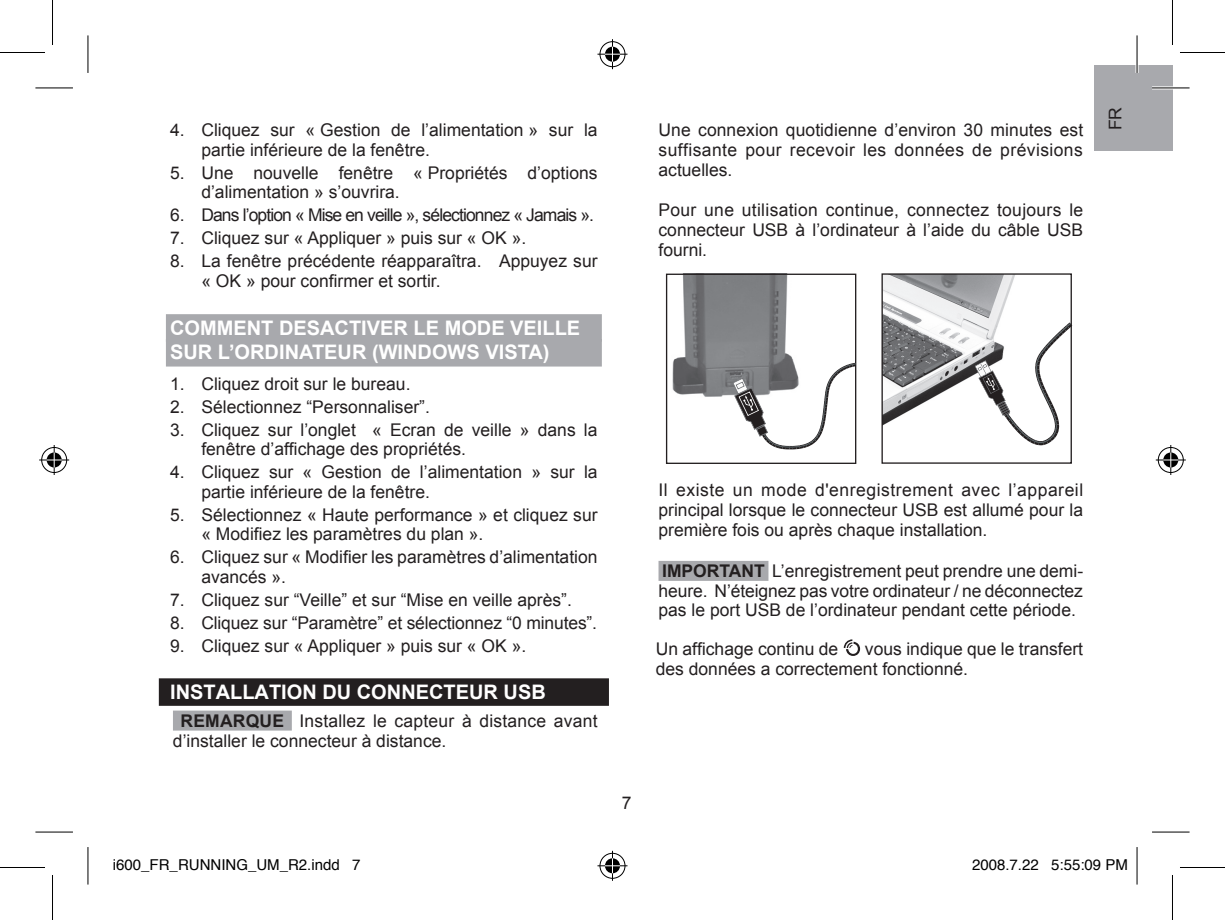
<style>
.page{position:relative;width:1225px;height:920px;background:#fff}
.page>*{position:absolute;margin:0;border:0;box-sizing:border-box;transform-origin:0 0}
.t1{font:700 20px "Arial";color:#fff}
.t2{font:17.5px/19.5px "Arial";color:#231f20}
.t3{font:17.5px "Arial";letter-spacing:-.05em;color:#231f20}
.t4{font:15px "Helvetica";color:#000}
.s1{font-weight:700}
</style>
<div class="page">
<div style="left:1094px;top:65px;width:78px;height:85px;background:#a8a9ad"></div>
<div style="left:166px;top:339px;width:436px;height:28px;background:#a8a9ad"></div>
<div style="left:159px;top:678px;width:450px;height:28px;background:#231f20"></div>
<div style="left:173px;top:711px;width:119px;height:20px;background:#a8a9ad"></div>
<svg style="left:881px;top:273px;width:191px;height:191px"></svg>
<svg style="left:666px;top:274px;width:190px;height:190px"></svg>
<div style="left:166px;top:314px;width:436px;height:28px;background:#a8a9ad"></div>
<div style="left:658px;top:561px;width:110px;height:20px;background:#a8a9ad"></div>
<svg style="left:844px;top:639px;width:16px;height:17px"></svg>
<hr style="left:1152px;top:86px;width:37px;height:3px;background:#fff">
<svg style="left:35px;top:831px;width:38px;height:1px"></svg>
<svg style="left:1152px;top:831px;width:37px;height:1px"></svg>
<hr style="left:1135px;top:35px;width:3px;height:38px;background:#fff">
<hr style="left:35px;top:88px;width:38px;height:1px;background:#000">
<hr style="left:1152px;top:88px;width:37px;height:1px;background:#000">
<hr style="left:35px;top:832px;width:38px;height:1px;background:#000">
<hr style="left:1152px;top:832px;width:37px;height:1px;background:#000">
<hr style="left:88px;top:35px;width:1px;height:38px;background:#000">
<hr style="left:88px;top:847px;width:1px;height:38px;background:#000">
<hr style="left:1136px;top:35px;width:1px;height:38px;background:#000">
<hr style="left:1136px;top:847px;width:1px;height:38px;background:#000">
<hr style="left:0;top:52px;width:45px;height:1px;background:#000">
<hr style="left:1180px;top:52px;width:45px;height:1px;background:#000">
<hr style="left:0;top:867px;width:45px;height:1px;background:#000">
<hr style="left:1180px;top:867px;width:45px;height:1px;background:#000">
<hr style="left:52px;top:0;width:1px;height:45px;background:#000">
<hr style="left:52px;top:875px;width:1px;height:45px;background:#000">
<hr style="left:1172px;top:0;width:1px;height:45px;background:#000">
<hr style="left:1172px;top:875px;width:1px;height:45px;background:#000">
<div style="left:598px;top:40px;width:28px;height:28px;border:3px solid #fff;border-radius:50%"></div>
<hr style="left:597px;top:53px;width:30px;height:3px;background:#fff">
<hr style="left:611px;top:39px;width:3px;height:30px;background:#fff">
<div style="left:603px;top:45px;width:18px;height:18px;border:3px solid #fff;border-radius:50%"></div>
<div style="left:600px;top:41px;width:25px;height:26px;border:1px solid #000;border-radius:50%"></div>
<hr style="left:597px;top:54px;width:30px;height:1px;background:#000">
<hr style="left:612px;top:39px;width:1px;height:30px;background:#000">
<svg style="left:605px;top:47px;width:15px;height:15px"></svg>
<div style="left:598px;top:852px;width:28px;height:28px;border:3px solid #fff;border-radius:50%"></div>
<hr style="left:597px;top:864px;width:30px;height:3px;background:#fff">
<hr style="left:611px;top:851px;width:3px;height:30px;background:#fff">
<div style="left:603px;top:857px;width:18px;height:18px;border:3px solid #fff;border-radius:50%"></div>
<div style="left:600px;top:853px;width:25px;height:26px;border:1px solid #000;border-radius:50%"></div>
<hr style="left:597px;top:865px;width:30px;height:1px;background:#000">
<hr style="left:612px;top:851px;width:1px;height:30px;background:#000">
<svg style="left:605px;top:858px;width:15px;height:15px"></svg>
<div style="left:40px;top:446px;width:28px;height:28px;border:3px solid #fff;border-radius:50%"></div>
<svg style="left:39px;top:458px;width:30px;height:4px"></svg>
<hr style="left:53px;top:445px;width:3px;height:30px;background:#fff">
<div style="left:45px;top:451px;width:18px;height:18px;border:3px solid #fff;border-radius:50%"></div>
<div style="left:41px;top:447px;width:26px;height:26px;border:1px solid #000;border-radius:50%"></div>
<hr style="left:39px;top:460px;width:30px;height:1px;background:#000">
<hr style="left:54px;top:445px;width:1px;height:30px;background:#000">
<svg style="left:47px;top:452px;width:15px;height:15px"></svg>
<div style="left:1156px;top:446px;width:29px;height:28px;border:3px solid #fff;border-radius:50%"></div>
<svg style="left:1156px;top:458px;width:30px;height:4px"></svg>
<hr style="left:1169px;top:445px;width:3px;height:30px;background:#fff">
<div style="left:1161px;top:451px;width:19px;height:18px;border:3px solid #fff;border-radius:50%"></div>
<div style="left:1158px;top:447px;width:25px;height:26px;border:1px solid #000;border-radius:50%"></div>
<hr style="left:1156px;top:460px;width:30px;height:1px;background:#000">
<hr style="left:1170px;top:445px;width:1px;height:30px;background:#000">
<svg style="left:1163px;top:452px;width:15px;height:15px"></svg>
<p class="t2" style="left:201px;top:120px;width:398px;text-indent:-31px">4. Cliquez sur « Gestion de l’alimentation » sur la partie inférieure de la fenêtre.</p>
<p class="t2" style="left:201px;top:163px;width:398px;text-indent:-31px">5. Une nouvelle fenêtre « Propriétés d’options d’alimentation » s’ouvrira.</p>
<p class="t3" style="left:170px;top:205px;width:425px">6. Dans l’option « Mise en veille », sélectionnez « Jamais ».</p>
<p class="t2" style="left:170px;top:228px;width:358px">7. Cliquez sur « Appliquer » puis sur « OK ».</p>
<p class="t2" style="left:201px;top:251px;width:398px;text-indent:-31px">8. La fenêtre précédente réapparaîtra. Appuyez sur « OK » pour confirmer et sortir.</p>
<p class="t1" style="left:170px;top:316px;width:412px">COMMENT DESACTIVER LE MODE VEILLE</p>
<p class="t1" style="left:170px;top:341px;width:381px">SUR L’ORDINATEUR (WINDOWS VISTA)</p>
<p class="t2" style="left:170px;top:374px;width:242px">1. Cliquez droit sur le bureau.</p>
<p class="t2" style="left:170px;top:397px;width:261px">2. Sélectionnez “Personnaliser”.</p>
<p class="t2" style="left:201px;top:420px;width:398px;text-indent:-31px">3. Cliquez sur l’onglet « Ecran de veille » dans la fenêtre d’affichage des propriétés.</p>
<p class="t2" style="left:201px;top:462px;width:398px;text-indent:-31px">4. Cliquez sur « Gestion de l’alimentation » sur la partie inférieure de la fenêtre.</p>
<p class="t2" style="left:201px;top:505px;width:398px;text-indent:-31px">5. Sélectionnez « Haute performance » et cliquez sur « Modifiez les paramètres du plan ».</p>
<p class="t2" style="left:201px;top:547px;width:398px;text-indent:-31px">6. Cliquez sur « Modifier les paramètres d’alimentation avancés ».</p>
<p class="t2" style="left:170px;top:590px;width:403px">7. Cliquez sur “Veille” et sur “Mise en veille après”.</p>
<p class="t2" style="left:170px;top:613px;width:428px">8. Cliquez sur “Paramètre” et sélectionnez “0 minutes”.</p>
<p class="t2" style="left:170px;top:636px;width:358px">9. Cliquez sur « Appliquer » puis sur « OK ».</p>
<p class="t1" style="left:170px;top:680px;width:377px">INSTALLATION DU CONNECTEUR USB</p>
<p class="t2" style="left:173px;top:711px;width:426px;text-indent:8px"><span class="s1">REMARQUE</span> Installez le capteur à distance avant d’installer le connecteur à distance.</p>
<p class="t2" style="left:622px;top:793px;width:11px">7</p>
<p class="t2" style="left:658px;top:120px;width:426px;text-align:justify">Une connexion quotidienne d’environ 30 minutes est suffisante pour recevoir les données de prévisions actuelles.</p>
<p class="t2" style="left:658px;top:200px;width:426px;text-align:justify">Pour une utilisation continue, connectez toujours le connecteur USB à l’ordinateur à l’aide du câble USB fourni.</p>
<p class="t2" style="left:658px;top:480px;width:426px;text-align:justify">Il existe un mode d'enregistrement avec l’appareil principal lorsque le connecteur USB est allumé pour la première fois ou après chaque installation.</p>
<p class="t2" style="left:658px;top:561px;width:426px;text-align:justify"><span class="s1">IMPORTANT</span> L’enregistrement peut prendre une demi&shy;heure. N’éteignez pas votre ordinateur / ne déconnectez pas le port USB de l’ordinateur pendant cette période.</p>
<p class="t2" style="left:656px;top:639px;width:184px">Un affichage continu de</p>
<p class="t2" style="left:656px;top:639px;width:429px;text-indent:209px">vous indique que le transfert des données a correctement fonctionné.</p>
<p class="t2" style="left:1105px;top:130px;width:25px;rotate:-90deg">FR</p>
<p class="t4" style="left:113px;top:854px;width:249px">i600_FR_RUNNING_UM_R2.indd 7</p>
<p class="t4" style="left:972px;top:854px;width:157px">2008.7.22 5:55:09 PM</p>
</div>
